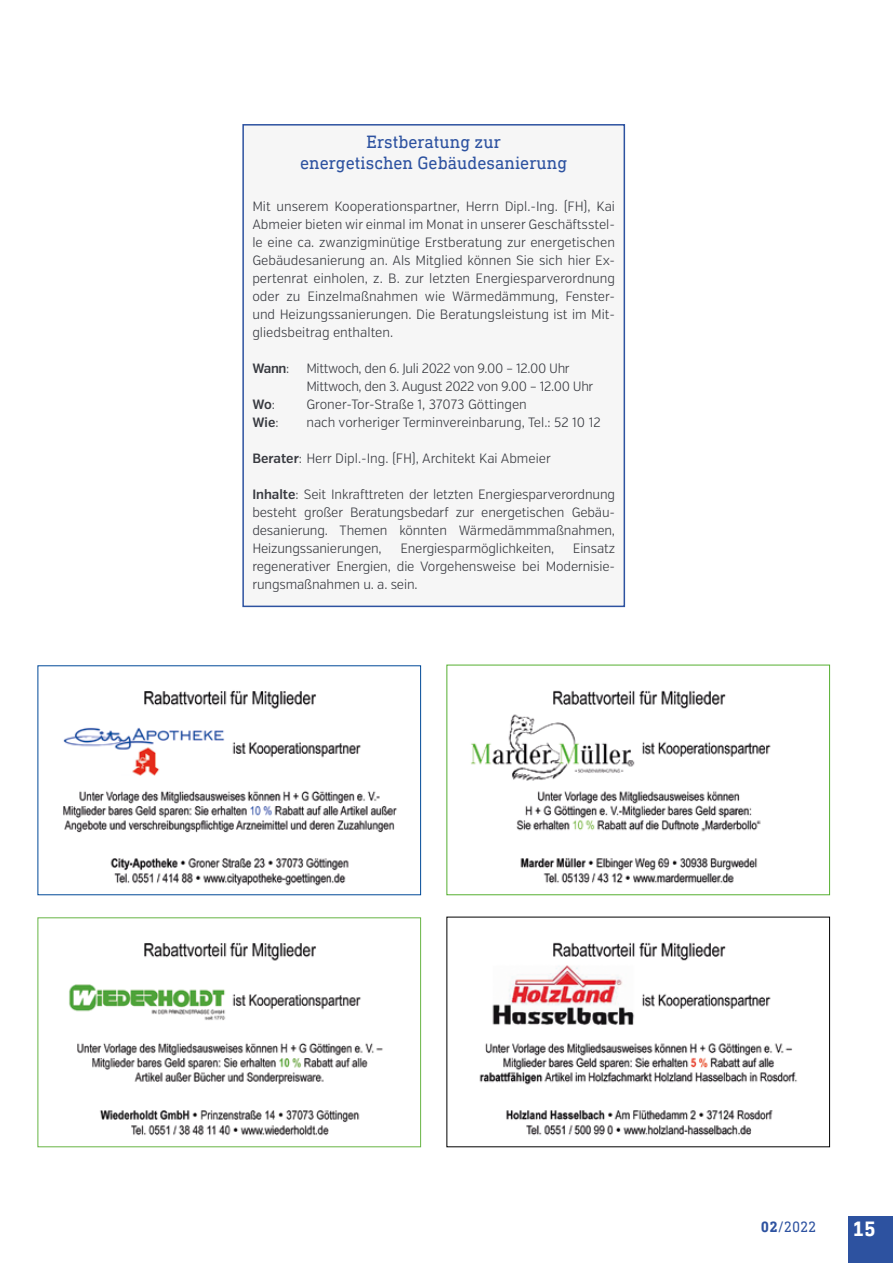
<style>
.page{position:relative;width:893px;height:1263px;background:#fff}
.page>*{position:absolute;margin:0;border:0;box-sizing:border-box;transform-origin:0 0}
.t1{font:700 21px "DIN Next Slab Pro";color:#fff}
.t2{font:18px/21.6px "DIN Next Slab Pro";color:#2d52a0;text-align:center}
.t3{font:15px "DIN Next Slab Pro";color:#2d52a0}
.t4{font:300 13.5px/18px "Verb Cond";letter-spacing:-.01em;color:#383a40;text-align:justify}
.t5{font:600 13.5px "Verb Cond";letter-spacing:-.025em;color:#383a40}
.s1{font-weight:300}
.s2{font-weight:600}
.s3{font-weight:700}
</style>
<div class="page">
<div style="left:848px;top:1216px;width:45px;height:47px;background:#2d52a0"></div>
<img style="left:69px;top:942px;width:314px;height:194px">
<div style="left:38px;top:917px;width:383px;height:230px;border:1px solid #67b544"></div>
<img style="left:479px;top:942px;width:318px;height:194px">
<img style="left:63px;top:690px;width:334px;height:196px">
<img style="left:471px;top:690px;width:300px;height:194px">
<div style="left:446px;top:665px;width:384px;height:230px;border:1px solid #55af30"></div>
<div style="left:243px;top:125px;width:381px;height:481px;background:#f6f6f6"></div>
<div style="left:242px;top:124px;width:383px;height:483px;border:2px solid #2d52a0"></div>
<h2 class="t2" style="left:300px;top:130px;width:269px">Erstberatung zur<br>energetischen Gebäudesanierung</h2>
<p class="t4" style="left:252px;top:198px;width:364px">Mit unserem Kooperationspartner, Herrn Dipl.-Ing. (FH), Kai Abmeier bieten wir einmal im Monat in unserer Geschäftsstel&shy;le eine ca. zwanzigminütige Erstberatung zur energetischen Gebäudesanierung an. Als Mitglied können Sie sich hier Ex&shy;pertenrat einholen, z. B. zur letzten Energiesparverordnung oder zu Einzelmaßnahmen wie Wärmedämmung, Fenster&shy;und Heizungssanierungen. Die Beratungsleistung ist im Mit&shy;gliedsbeitrag enthalten.</p>
<p class="t5" style="left:252px;top:360px;width:38px">Wann<span class="s1">:</span></p>
<p class="t4" style="left:306px;top:360px;width:288px">Mittwoch, den 6. Juli 2022 von 9.00 – 12.00 Uhr<br>Mittwoch, den 3. August 2022 von 9.00 – 12.00 Uhr</p>
<p class="t5" style="left:252px;top:396px;width:24px">Wo<span class="s1">:</span></p>
<p class="t4" style="left:306px;top:396px;width:222px">Groner-Tor-Straße 1, 37073 Göttingen</p>
<p class="t5" style="left:252px;top:414px;width:28px">Wie<span class="s1">:</span></p>
<p class="t4" style="left:306px;top:414px;width:296px">nach vorheriger Terminvereinbarung, Tel.: 52 10 12</p>
<p class="t4" style="left:252px;top:450px;width:300px"><span class="s2">Berater</span>: Herr Dipl.-Ing. (FH), Architekt Kai Abmeier</p>
<p class="t4" style="left:252px;top:486px;width:364px"><span class="s2">Inhalte</span>: Seit Inkrafttreten der letzten Energiesparverordnung besteht großer Beratungsbedarf zur energetischen Gebäu&shy;desanierung. Themen könnten Wärmedämmmaßnahmen, Heizungssanierungen,</p>
<p class="t4" style="left:400px;top:540px;width:155px">Energiesparmöglichkeiten,</p>
<p class="t4" style="left:252px;top:540px;width:364px;text-indent:320px">Einsatz regenerativer Energien, die Vorgehensweise bei Modernisie&shy;rungsmaßnahmen u. a. sein.</p>
<p class="t3" style="left:761px;top:1218px;width:57px"><span class="s3">02</span>/2022</p>
<h1 class="t1" style="left:853px;top:1217px;width:25px">15</h1>
</div>
